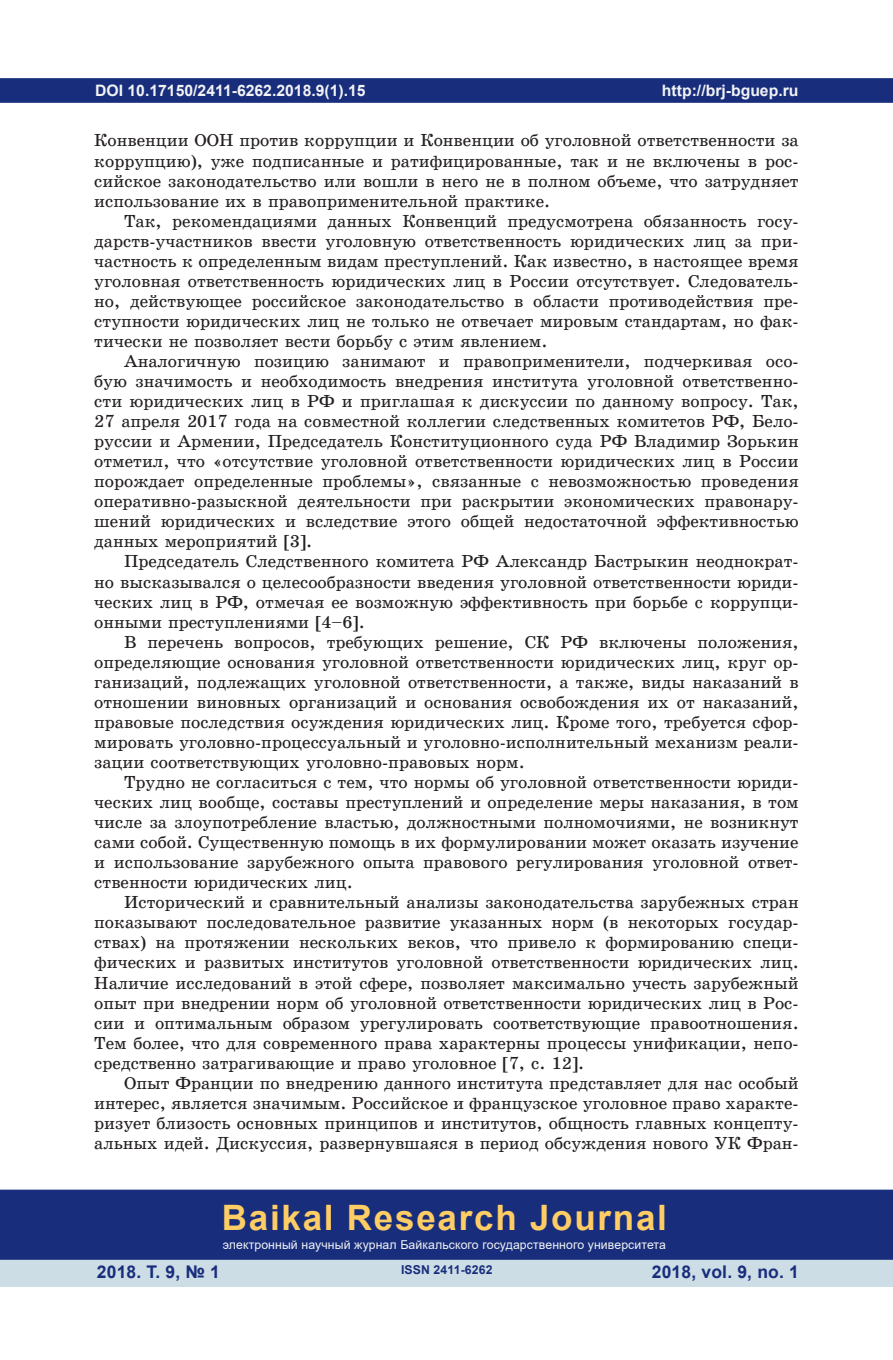
<style>
.page{position:relative;width:893px;height:1360px;background:#fff}
.page>*{position:absolute;margin:0;border:0;box-sizing:border-box;transform-origin:0 0}
.t1{font:700 35px "Arial";letter-spacing:.05em;color:#fecd64}
.t2{font:17.5px/20.1px "School Book C";color:#231f20;text-align:justify}
.t3{font:700 17.5px "Arial";letter-spacing:.01em;color:#182d7c}
.t4{font:700 15.75px "Arial";color:#f2f3f4}
.t5{font:12.25px "Arial";letter-spacing:.01em;color:#f2f3f4}
.t6{font:700 12.25px "Arial";letter-spacing:.01em;color:#182d7c}
</style>
<div class="page">
<div style="left:1px;top:79px;width:891px;height:23px;background:#182d7c"></div>
<div style="left:0;top:78px;width:893px;height:25px;border:2px solid #182d7c"></div>
<div style="left:0;top:1258px;width:893px;height:28px;background:#cddde6"></div>
<div style="left:1px;top:1190px;width:891px;height:68px;background:#182d7c"></div>
<div style="left:0;top:1189px;width:893px;height:70px;border:2px solid #182d7c"></div>
<p class="t4" style="left:95px;top:79px;width:272px">DOI 10.17150/2411-6262.2018.9(1).15</p>
<p class="t2" style="left:94px;top:131px;width:706px">Конвенции ООН против коррупции и Конвенции об уголовной ответственности за коррупцию), уже подписанные и ратифицированные, так и не включены в рос&shy;сийское законодательство или вошли в него не в полном объеме, что затрудняет использование их в правоприменительной практике.</p>
<p class="t2" style="left:94px;top:211px;width:706px;text-indent:30px">Так, рекомендациями данных Конвенций предусмотрена обязанность госу&shy;дарств-участников ввести уголовную ответственность юридических лиц за при&shy;частность к определенным видам преступлений. Как известно, в настоящее время уголовная ответственность юридических лиц в России отсутствует. Следователь&shy;но, действующее российское законодательство в области противодействия пре&shy;ступности юридических лиц не только не отвечает мировым стандартам, но фак&shy;тически не позволяет вести борьбу с этим явлением.</p>
<p class="t2" style="left:94px;top:351px;width:706px;text-indent:30px">Аналогичную позицию занимают и правоприменители, подчеркивая осо&shy;бую значимость и необходимость внедрения института уголовной ответственно&shy;сти юридических лиц в РФ и приглашая к дискуссии по данному вопросу. Так, 27 апреля 2017 года на совместной коллегии следственных комитетов РФ, Бело&shy;руссии и Армении, Председатель Конституционного суда РФ Владимир Зорькин отметил, что «отсутствие уголовной ответственности юридических лиц в России порождает определенные проблемы», связанные с невозможностью проведения оперативно-разыскной деятельности при раскрытии экономических правонару&shy;шений юридических и вследствие этого общей недостаточной эффективностью данных мероприятий [3].</p>
<p class="t2" style="left:94px;top:551px;width:706px;text-indent:30px">Председатель Следственного комитета РФ Александр Бастрыкин неоднократ&shy;но высказывался о целесообразности введения уголовной ответственности юриди&shy;ческих лиц в РФ, отмечая ее возможную эффективность при борьбе с коррупци&shy;онными преступлениями [4–6].</p>
<p class="t2" style="left:94px;top:632px;width:706px;text-indent:30px">В перечень вопросов, требующих решение, СК РФ включены положения, определяющие основания уголовной ответственности юридических лиц, круг ор&shy;ганизаций, подлежащих уголовной ответственности, а также, виды наказаний в отношении виновных организаций и основания освобождения их от наказаний, правовые последствия осуждения юридических лиц. Кроме того, требуется сфор&shy;мировать уголовно-процессуальный и уголовно-исполнительный механизм реали&shy;зации соответствующих уголовно-правовых норм.</p>
<p class="t2" style="left:94px;top:772px;width:706px;text-indent:30px">Трудно не согласиться с тем, что нормы об уголовной ответственности юриди&shy;ческих лиц вообще, составы преступлений и определение меры наказания, в том числе за злоупотребление властью, должностными полномочиями, не возникнут сами собой. Существенную помощь в их формулировании может оказать изучение и использование зарубежного опыта правового регулирования уголовной ответ&shy;ственности юридических лиц.</p>
<p class="t2" style="left:94px;top:892px;width:706px;text-indent:30px">Исторический и сравнительный анализы законодательства зарубежных стран показывают последовательное развитие указанных норм (в некоторых государ&shy;ствах) на протяжении нескольких веков, что привело к формированию специ&shy;фических и развитых институтов уголовной ответственности юридических лиц.<br>Наличие исследований в этой сфере, позволяет максимально учесть зарубежный опыт при внедрении норм об уголовной ответственности юридических лиц в Рос&shy;сии и оптимальным образом урегулировать соответствующие правоотношения.<br>Тем более, что для современного права характерны процессы унификации, непо&shy;средственно затрагивающие и право уголовное [7, с. 12].</p>
<p class="t2" style="left:94px;top:1072px;width:706px;text-indent:30px">Опыт Франции по внедрению данного института представляет для нас особый интерес, является значимым. Российское и французское уголовное право характе&shy;ризует близость основных принципов и институтов, общность главных концепту&shy;альных идей. Дискуссия, развернувшаяся в период обсуждения нового УК Фран-</p>
<p class="t4" style="left:662px;top:79px;width:138px">http://brj-bguep.ru</p>
<h1 class="t1" style="left:222px;top:1192px;width:447px">Baikal Research Journal</h1>
<p class="t5" style="left:223px;top:1236px;width:445px">электронный научный журнал Байкальского государственного университета</p>
<p class="t3" style="left:97px;top:1259px;width:125px">2018. Т. 9, № 1</p>
<p class="t3" style="left:652px;top:1259px;width:149px">2018, vol. 9, no. 1</p>
<p class="t6" style="left:401px;top:1261px;width:93px">ISSN 2411-6262</p>
</div>
